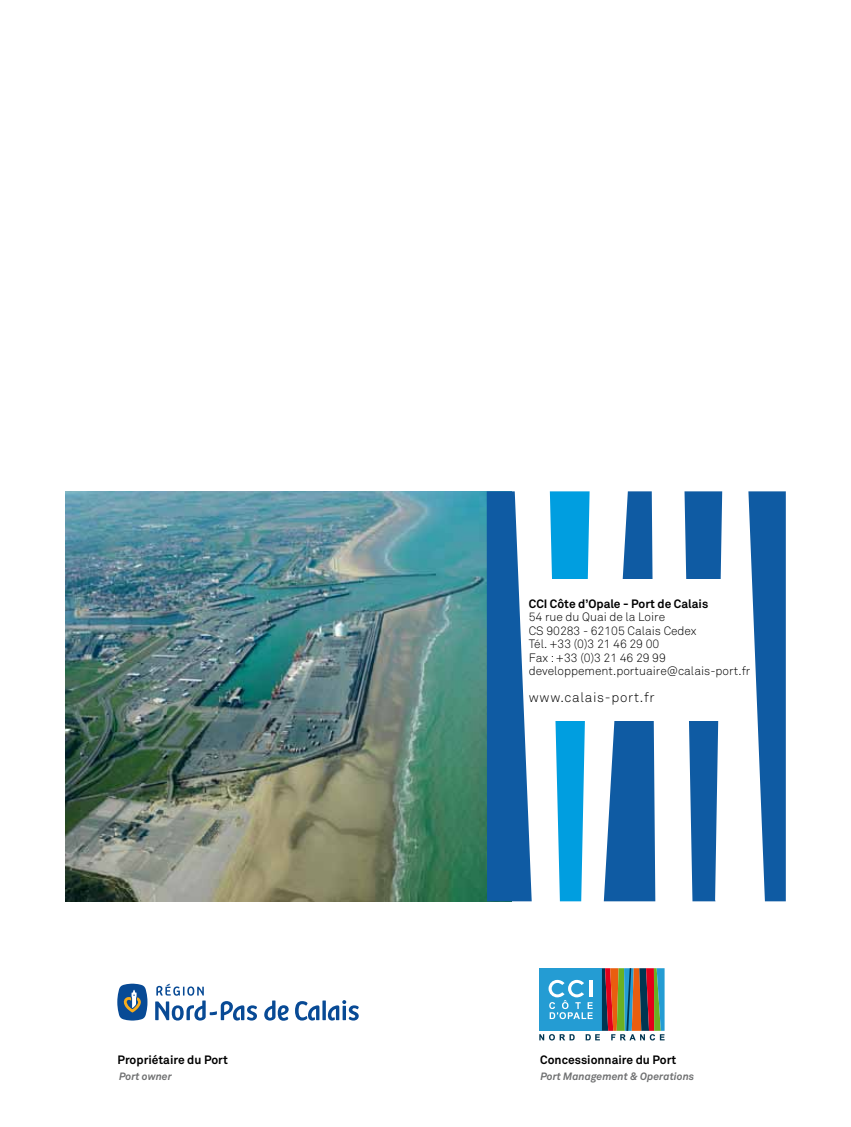
<style>
.page{position:relative;width:851px;height:1127px;background:#fff}
.page>*{position:absolute;margin:0;border:0;box-sizing:border-box;transform-origin:0 0}
.t1{font:300 13.5px "Akkurat";letter-spacing:.05em;color:#000}
.t2{font:300 12px/13.5px "Akkurat";color:#000}
.t3{font:700 12px "Akkurat";color:#000}
.t4{font:italic 700 10.5px "Akkurat";color:#707172}
</style>
<div class="page">
<img style="left:65px;top:491px;width:421px;height:410px">
<svg style="left:539px;top:968px;width:125px;height:72px;background:#6a8f9c"></svg>
<svg style="left:549px;top:491px;width:40px;height:410px"></svg>
<svg style="left:603px;top:491px;width:52px;height:410px"></svg>
<svg style="left:684px;top:491px;width:38px;height:410px"></svg>
<div style="left:511px;top:579px;width:261px;height:142px;background:#fff"></div>
<svg style="left:486px;top:491px;width:45px;height:410px"></svg>
<svg style="left:748px;top:491px;width:37px;height:410px"></svg>
<svg style="left:264px;top:1000px;width:24px;height:21px"></svg>
<svg style="left:322px;top:1000px;width:4px;height:20px"></svg>
<svg style="left:295px;top:1001px;width:24px;height:19px"></svg>
<svg style="left:328px;top:1000px;width:30px;height:20px"></svg>
<svg style="left:155px;top:983px;width:102px;height:37px"></svg>
<svg style="left:117px;top:983px;width:30px;height:37px"></svg>
<p class="t3" style="left:528px;top:596px;width:181px">CCI Côte d’Opale - Port de Calais</p>
<p class="t2" style="left:528px;top:610px;width:223px">54 rue du Quai de la Loire<br>CS 90283 - 62105 Calais Cedex<br>Tél. +33 (0)3 21 46 29 00<br>Fax : +33 (0)3 21 46 29 99 developpement.portuaire@calais-port.fr</p>
<p class="t1" style="left:528px;top:689px;width:127px">www.calais-port.fr</p>
<p class="t3" style="left:118px;top:1052px;width:112px">Propriétaire du Port</p>
<p class="t3" style="left:540px;top:1052px;width:138px">Concessionnaire du Port</p>
<p class="t4" style="left:119px;top:1069px;width:54px">Port owner</p>
<p class="t4" style="left:540px;top:1069px;width:155px">Port Management &amp; Operations</p>
</div>
